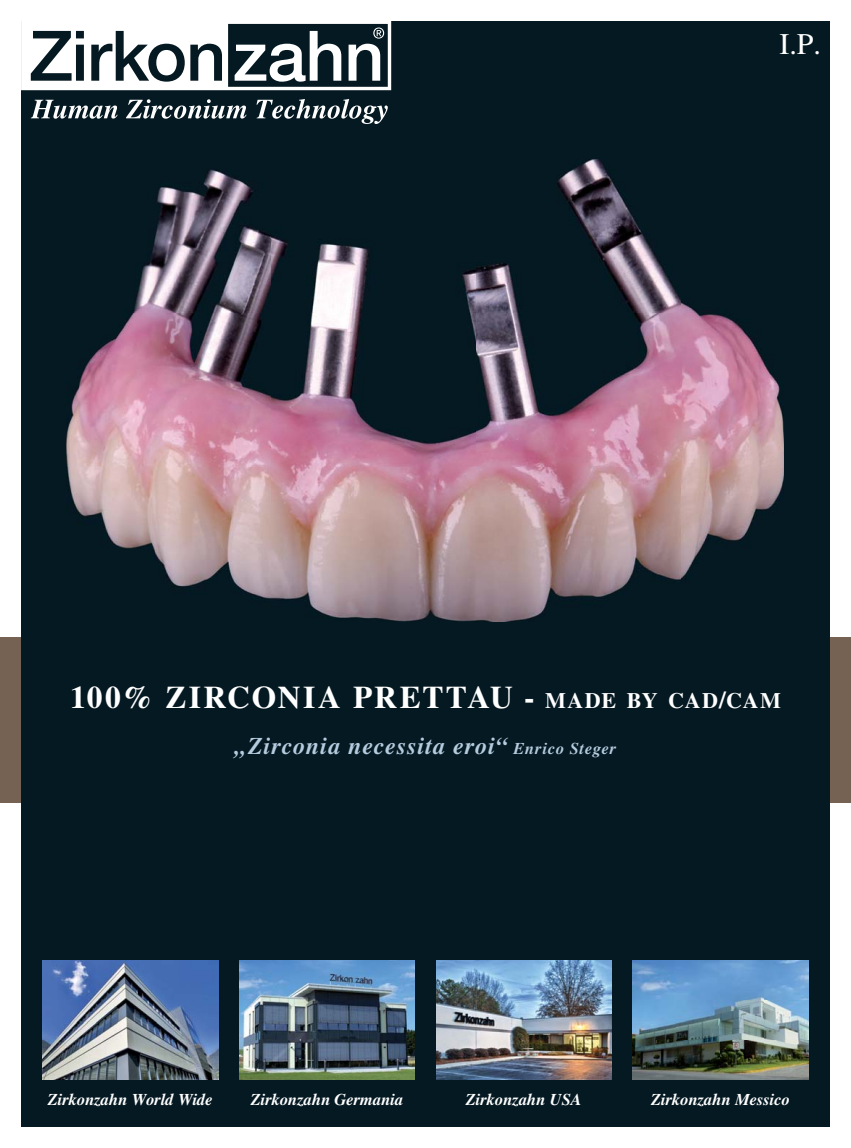
<style>
.page{position:relative;width:851px;height:1148px;background:#fff}
.page>*{position:absolute;margin:0;border:0;box-sizing:border-box;transform-origin:0 0}
.t1{font:700 31.5px "Times";letter-spacing:.055em;color:#fff}
.t2{font:30px "Times";color:#fff}
.t3{font:italic 700 24px "Times";letter-spacing:.04em;color:#b5ccdf}
.t4{font:italic 700 16.5px "Times";color:#fff}
.s1{font-size:22.05px}
.s2{font-size:24px}
.s3{font-size:16.5px}
</style>
<div class="page">
<div style="left:0;top:637px;width:850px;height:166px;background:#766253"></div>
<div style="left:21px;top:21px;width:808px;height:1105px;background:#051922"></div>
<svg style="left:31px;top:99px;width:357px;height:25px"></svg>
<svg style="left:21px;top:21px;width:370px;height:69px"></svg>
<div style="left:156px;top:50px;width:21px;height:25px;background:#fff;border-radius:50%"></div>
<img style="left:67px;top:159px;width:716px;height:463px">
<img style="left:43px;top:960px;width:175px;height:119px">
<img style="left:239px;top:960px;width:176px;height:119px">
<img style="left:632px;top:960px;width:176px;height:119px">
<img style="left:436px;top:960px;width:175px;height:119px">
<h2 class="t2" style="left:779px;top:33px;width:43px">I.P.</h2>
<h1 class="t1" style="left:70px;top:686px;width:712px">100% ZIRCONIA PRETTAU - <span class="s1">MADE BY CAD</span><span class="s2">/</span><span class="s1">CAM</span></h1>
<h3 class="t3" style="left:235px;top:737px;width:383px">„Zirconia necessita eroi“ <span class="s3">Enrico Steger</span></h3>
<p class="t4" style="left:48px;top:1093px;width:167px">Zirkonzahn World Wide</p>
<p class="t4" style="left:251px;top:1093px;width:154px">Zirkonzahn Germania</p>
<p class="t4" style="left:651px;top:1093px;width:140px">Zirkonzahn Messico</p>
<p class="t4" style="left:466px;top:1093px;width:117px">Zirkonzahn USA</p>
</div>
